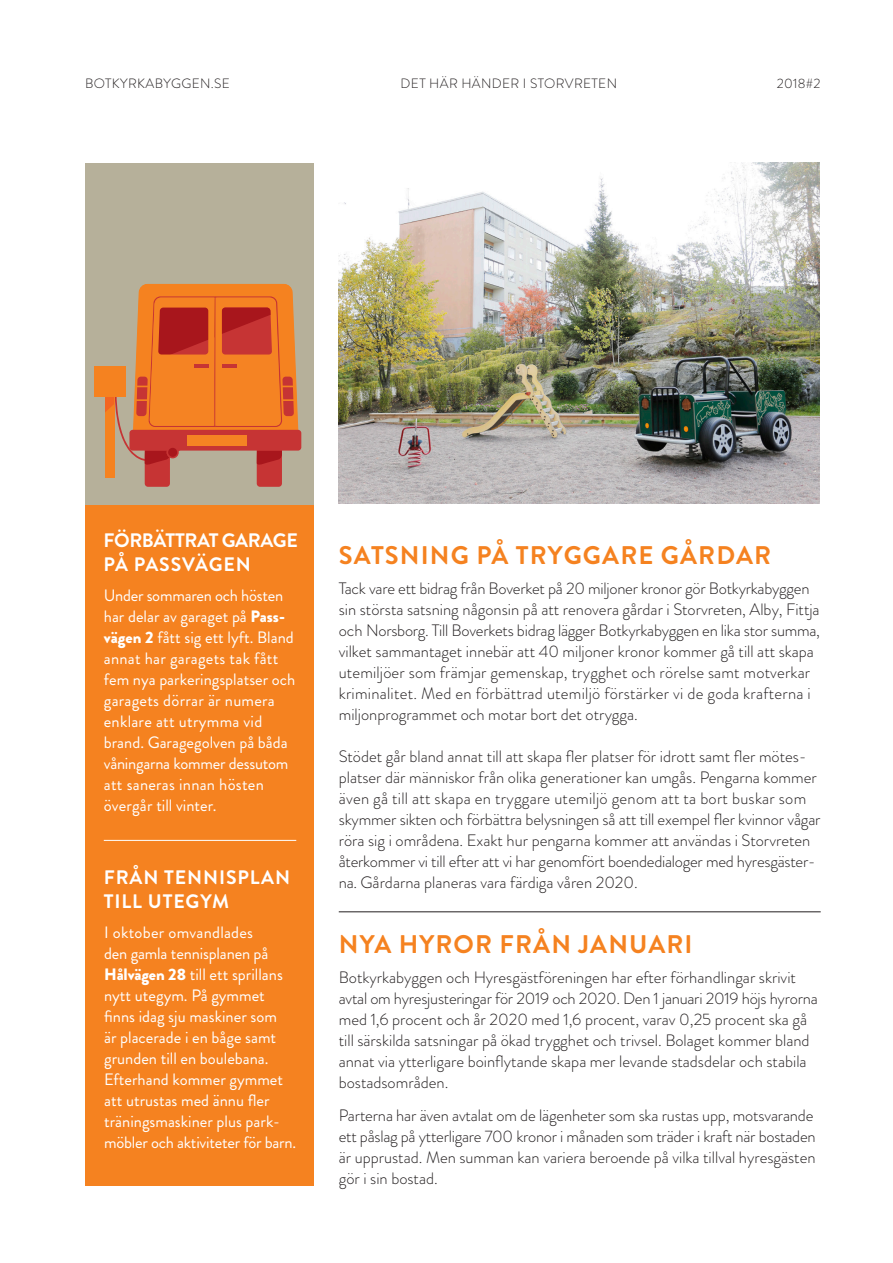
<style>
.page{position:relative;width:893px;height:1263px;background:#fff}
.page>*{position:absolute;margin:0;border:0;box-sizing:border-box;transform-origin:0 0}
.Större_rubrik{font:700 25.5px "Brandon Grotesque";letter-spacing:.045em;color:#f58220}
.Rubrik{font:700 19.5px/24px "Brandon Grotesque";letter-spacing:-.02em;color:#fff}
.Rubrik-2{font:700 19.5px/24px "Brandon Grotesque";letter-spacing:.045em;color:#fff}
.t1{font:300 16.5px/21px "Brandon Grotesque";color:#231f20}
.t2{font:16.5px/21px "Brandon Grotesque";color:#fff}
.t3{font:300 13.5px "Brandon Grotesque";letter-spacing:.025em;color:#231f20}
.s1{font-weight:900}
</style>
<div class="page">
<div style="left:85px;top:504px;width:228px;height:682px;background:#f58220"></div>
<hr style="left:339px;top:911px;width:482px;height:1px;background:#231f20">
<hr style="left:104px;top:840px;width:192px;height:1px;background:#fff">
<img style="left:339px;top:162px;width:481px;height:342px">
<div style="left:85px;top:163px;width:228px;height:342px;background:#b6b09a"></div>
<div style="left:145px;top:440px;width:25px;height:47px;background:#c63434;border-radius:3px"></div>
<div style="left:257px;top:440px;width:25px;height:47px;background:#c63434;border-radius:3px"></div>
<div style="left:105px;top:394px;width:9px;height:84px;background:#f58220"></div>
<svg style="left:105px;top:284px;width:194px;height:181px"></svg>
<div style="left:94px;top:366px;width:31px;height:31px;background:#f58220"></div>
<p class="t3" style="left:85px;top:74px;width:146px">BOTKYRKABYGGEN.SE</p>
<p class="t3" style="left:401px;top:74px;width:218px">DET HÄR HÄNDER I STORVRETEN</p>
<p class="t3" style="left:777px;top:74px;width:45px">2018#2</p>
<p class="Rubrik" style="left:104px;top:529px;width:196px">FÖRBÄTTRAT GARAGE<br>PÅ PASSVÄGEN</p>
<p class="t2" style="left:104px;top:585px;width:193px">Under sommaren och hösten har delar av garaget på <span class="s1">Pass&shy;vägen 2</span> fått sig ett lyft. Bland annat har garagets tak fått fem nya parkeringsplatser och garagets dörrar är numera enklare att utrymma vid brand. Garagegolven på båda våningarna kommer dessutom att saneras innan hösten övergår till vinter.</p>
<p class="Rubrik-2" style="left:104px;top:865px;width:188px">FRÅN TENNISPLAN<br>TILL UTEGYM</p>
<p class="t2" style="left:104px;top:922px;width:194px">I oktober omvandlades<br>den gamla tennisplanen på<br><span class="s1">Hålvägen 28</span> till ett sprillans nytt utegym. På gymmet finns idag sju maskiner som<br>är placerade i en båge samt grunden till en boulebana.<br>Efterhand kommer gymmet att utrustas med ännu fler träningsmaskiner plus park&shy;möbler och aktiviteter för barn.</p>
<p class="Större_rubrik" style="left:339px;top:538px;width:434px">SATSNING PÅ TRYGGARE GÅRDAR</p>
<p class="t1" style="left:339px;top:578px;width:483px">Tack vare ett bidrag från Boverket på 20 miljoner kronor gör Botkyrkabyggen sin största satsning någonsin på att renovera gårdar i Storvreten, Alby, Fittja och Norsborg. Till Boverkets bidrag lägger Botkyrkabyggen en lika stor summa, vilket sammantaget innebär att 40 miljoner kronor kommer gå till att skapa utemiljöer som främjar gemenskap, trygghet och rörelse samt motverkar kriminalitet. Med en förbättrad utemiljö förstärker vi de goda krafterna i miljonprogrammet och motar bort det otrygga.</p>
<p class="t1" style="left:339px;top:746px;width:483px">Stödet går bland annat till att skapa fler platser för idrott samt fler mötes&shy;platser där människor från olika generationer kan umgås. Pengarna kommer även gå till att skapa en tryggare utemiljö genom att ta bort buskar som skymmer sikten och förbättra belysningen så att till exempel fler kvinnor vågar röra sig i områdena. Exakt hur pengarna kommer att användas i Storvreten återkommer vi till efter att vi har genomfört boendedialoger med hyresgäster&shy;na. Gårdarna planeras vara färdiga våren 2020.</p>
<p class="Större_rubrik" style="left:339px;top:926px;width:355px">NYA HYROR FRÅN JANUARI</p>
<p class="t1" style="left:339px;top:966px;width:480px">Botkyrkabyggen och Hyresgästföreningen har efter förhandlingar skrivit avtal om hyresjusteringar för 2019 och 2020. Den 1 januari 2019 höjs hyrorna med 1,6 procent och år 2020 med 1,6 procent, varav 0,25 procent ska gå till särskilda satsningar på ökad trygghet och trivsel. Bolaget kommer bland annat via ytterligare boinflytande skapa mer levande stadsdelar och stabila bostadsområden.</p>
<p class="t1" style="left:339px;top:1104px;width:478px">Parterna har även avtalat om de lägenheter som ska rustas upp, motsvarande ett påslag på ytterligare 700 kronor i månaden som träder i kraft när bostaden är upprustad. Men summan kan variera beroende på vilka tillval hyresgästen gör i sin bostad.</p>
</div>
